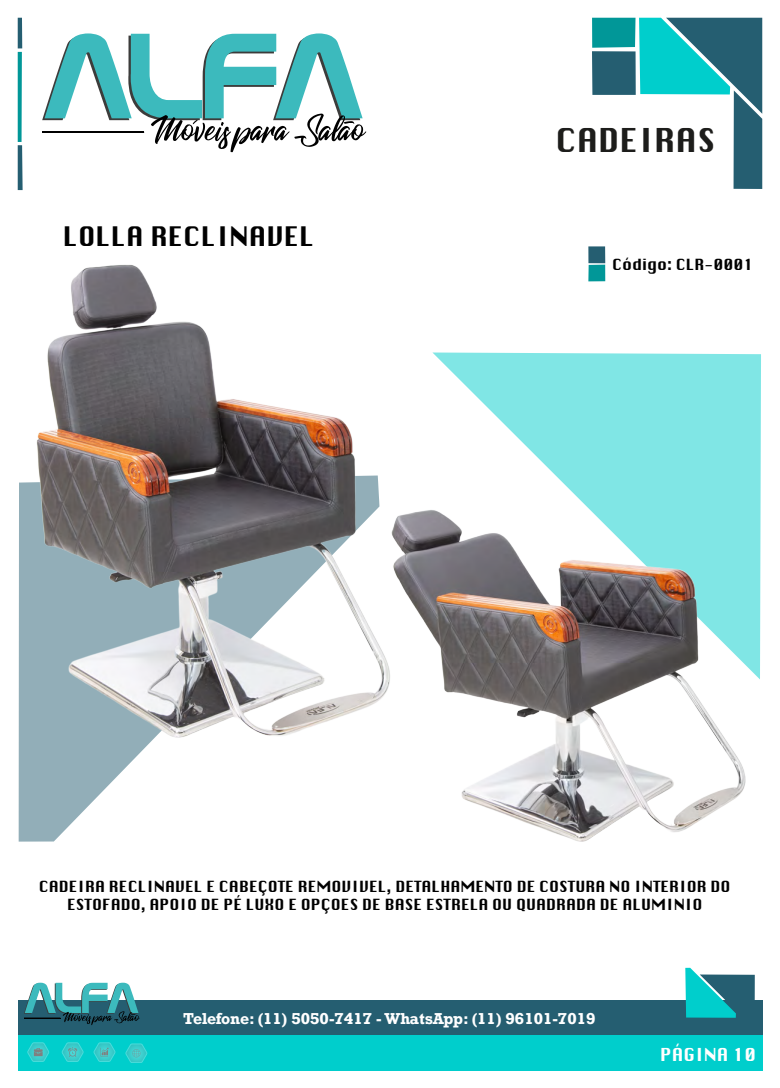
<style>
.page{position:relative;width:780px;height:1088px;background:#fff}
.page>*{position:absolute;margin:0;border:0;box-sizing:border-box;transform-origin:0 0}
.t1{font:32px "Silom";color:#1d1d1b}
.t2{font:26.25px "Silom";color:#000}
.t3{font:17.38px "Silom";color:#fff}
.t4{font:15px/18px "Silom";color:#000;text-align:center}
.t5{font:700 14.88px "Rockwell";color:#fff}
</style>
<div class="page">
<svg style="left:18px;top:145px;width:5px;height:45px"></svg>
<svg style="left:18px;top:52px;width:4px;height:90px"></svg>
<hr style="left:18px;top:18px;width:4px;height:30px;background:#255e71">
<svg style="left:592px;top:18px;width:170px;height:171px"></svg>
<div style="left:18px;top:1000px;width:744px;height:70px;background:#255e71"></div>
<div style="left:18px;top:1035px;width:744px;height:35px;background:#00cecc"></div>
<svg style="left:27px;top:1042px;width:22px;height:20px"></svg>
<svg style="left:62px;top:1042px;width:21px;height:20px"></svg>
<svg style="left:94px;top:1042px;width:21px;height:20px"></svg>
<svg style="left:126px;top:1043px;width:21px;height:20px"></svg>
<svg style="left:42px;top:33px;width:324px;height:119px"></svg>
<svg style="left:24px;top:983px;width:116px;height:42px"></svg>
<div style="left:588px;top:246px;width:17px;height:17px;background:#255e71"></div>
<div style="left:588px;top:265px;width:17px;height:16px;background:#019798"></div>
<svg style="left:685px;top:968px;width:69px;height:50px"></svg>
<svg style="left:432px;top:352px;width:329px;height:327px;fill:#80e6e5"></svg>
<svg style="left:19px;top:482px;width:162px;height:359px;fill:#92aeb8"></svg>
<img style="left:36px;top:265px;width:354px;height:472px">
<img style="left:391px;top:509px;width:354px;height:332px">
<h2 class="t2" style="left:63px;top:222px;width:253px">LOLLA RECLINAVEL</h2>
<h1 class="t1" style="left:555px;top:122px;width:162px">CADEIRAS</h1>
<p class="t4" style="left:612px;top:255px;width:143px">Código: CLR-0001</p>
<p class="t4" style="left:39px;top:877px;width:693px">CADEIRA RECLINAVEL E CABEÇOTE REMOVIVEL, DETALHAMENTO DE COSTURA NO INTERIOR DO<br>ESTOFADO, APOIO DE PÉ LUXO E OPÇOES DE BASE ESTRELA OU QUADRADA DE ALUMINIO</p>
<p class="t5" style="left:183px;top:1008px;width:414px">Telefone: (11) 5050-7417 - WhatsApp: (11) 96101-7019</p>
<p class="t3" style="left:660px;top:1045px;width:97px">PÁGINA 10</p>
</div>
